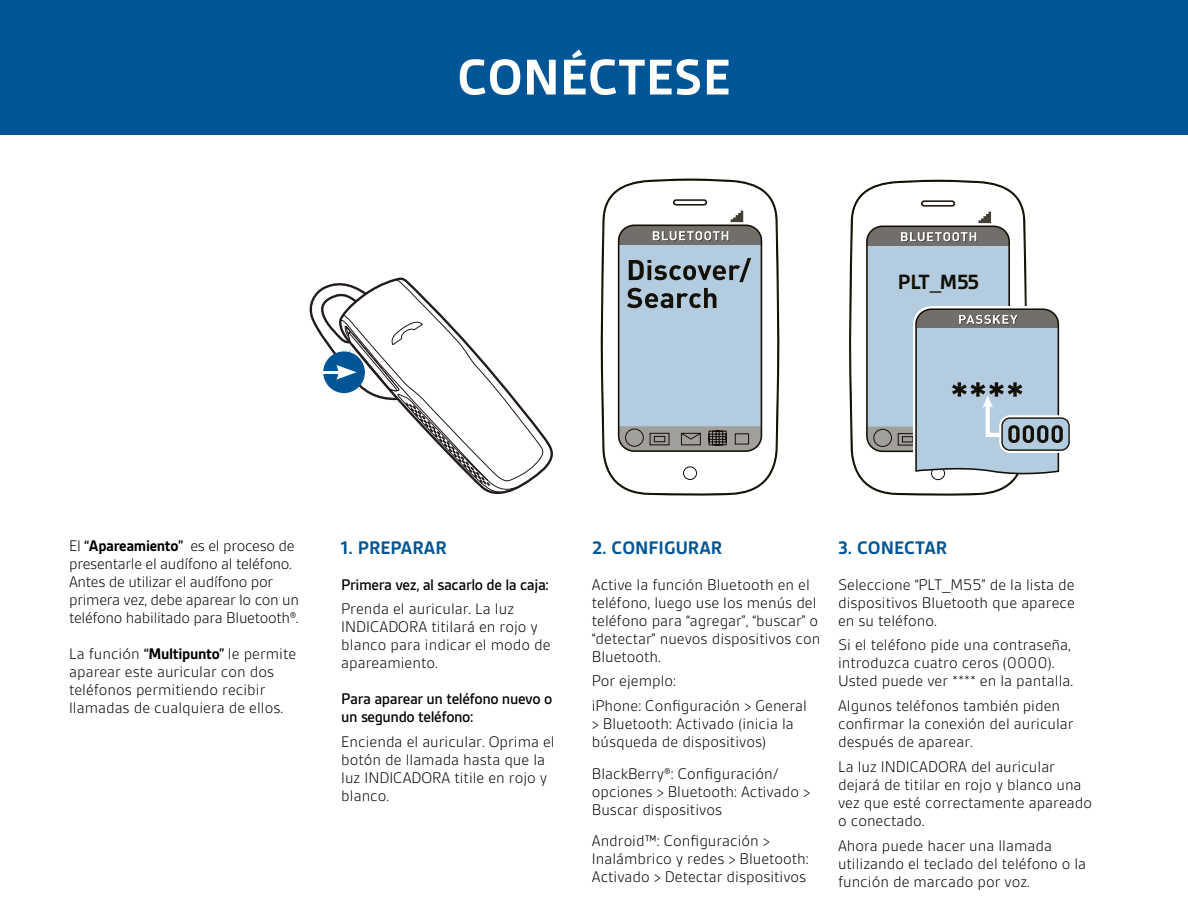
<style>
.page{position:relative;width:1188px;height:918px;background:#fff}
.page>*{position:absolute;margin:0;border:0;box-sizing:border-box;transform-origin:0 0}
.t1{font:700 54px "Gesta";color:#fff}
.t2{font:700 22.2px "Gesta";letter-spacing:-.035em;color:#141006}
.t3{font:700 19.5px "Gesta";color:#005596}
.t4{font:300 16.5px/18px "Gesta";color:#000}
.t5{font:300 16.5px/18px "Gesta";letter-spacing:-.02em;color:#000}
.t6{font:500 16.5px/18px "Gesta";letter-spacing:-.025em;color:#000}
.s1{font-weight:700}
</style>
<div class="page">
<div style="left:0;top:0;width:1188px;height:135px;background:#005596"></div>
<svg style="left:850px;top:181px;width:176px;height:314px"></svg>
<div style="left:921px;top:200px;width:34px;height:7px;border:2px solid #141006;border-radius:2px"></div>
<svg style="left:978px;top:212px;width:13px;height:11px"></svg>
<div style="left:932px;top:467px;width:13px;height:13px;background:#83817c;border-radius:50%"></div>
<div style="left:931px;top:467px;width:14px;height:13px;border:1px solid #141006;border-radius:50%"></div>
<div style="left:867px;top:226px;width:142px;height:225px;background:#b3cce0;border-radius:15px"></div>
<div style="left:867px;top:227px;width:142px;height:18px;background:#726f6a"></div>
<svg style="left:901px;top:232px;width:76px;height:10px"></svg>
<div style="left:866px;top:226px;width:144px;height:226px;border:2px solid #141006;border-radius:15px"></div>
<div style="left:999px;top:415px;width:73px;height:38px;border:6px solid #fff;border-radius:8px"></div>
<svg style="left:1002px;top:418px;width:67px;height:32px"></svg>
<div style="left:1001px;top:417px;width:69px;height:34px;border:1px solid #141006;border-radius:8px"></div>
<svg style="left:867px;top:303px;width:198px;height:175px"></svg>
<svg style="left:600px;top:178px;width:180px;height:318px"></svg>
<svg style="left:602px;top:179px;width:177px;height:316px"></svg>
<div style="left:673px;top:199px;width:34px;height:7px;border:2px solid #141006;border-radius:2px"></div>
<svg style="left:731px;top:211px;width:12px;height:11px"></svg>
<div style="left:684px;top:467px;width:13px;height:13px;background:#fff;border-radius:50%"></div>
<div style="left:683px;top:466px;width:14px;height:14px;border:1px solid #141006;border-radius:50%"></div>
<div style="left:619px;top:225px;width:142px;height:226px;background:#b3cce0;border-radius:15px"></div>
<div style="left:619px;top:226px;width:142px;height:18px;background:#726f6a"></div>
<svg style="left:653px;top:231px;width:76px;height:10px"></svg>
<svg style="left:629px;top:258px;width:122px;height:24px"></svg>
<svg style="left:627px;top:288px;width:89px;height:20px"></svg>
<div style="left:618px;top:225px;width:144px;height:227px;border:2px solid #141006;border-radius:15px"></div>
<svg style="left:619px;top:426px;width:142px;height:25px;background:#8a8883"></svg>
<svg style="left:479px;top:369px;width:65px;height:124px"></svg>
<svg style="left:309px;top:279px;width:181px;height:207px"></svg>
<h1 class="t1" style="left:457px;top:49px;width:275px">CONÉCTESE</h1>
<h2 class="t2" style="left:898px;top:270px;width:83px">PLT_M55</h2>
<p class="t5" style="left:69px;top:537px;width:232px">El <span class="s1">“APAREAMIENTO”</span> es el proceso de presentarle el audífono al teléfono.<br>Antes de utilizar el audífono por primera vez, debe aparear lo con un teléfono habilitado para Bluetooth®.</p>
<p class="t4" style="left:69px;top:645px;width:229px">La función <span class="s1">“MULTIPUNTO”</span> le permite aparear este auricular con dos teléfonos permitiendo recibir llamadas de cualquiera de ellos.</p>
<p class="t3" style="left:341px;top:537px;width:40px">1. PREPARAR</p>
<p class="t6" style="left:341px;top:575px;width:209px">Primera vez, al sacarlo de la caja:</p>
<p class="t4" style="left:341px;top:600px;width:211px">Prenda el auricular. La luz<br>INDICADORA titilará en rojo y blanco para indicar el modo de apareamiento.</p>
<p class="t6" style="left:341px;top:690px;width:213px">Para aparear un teléfono nuevo o un segundo teléfono:</p>
<p class="t4" style="left:341px;top:733px;width:215px">Encienda el auricular. Oprima el botón de llamada hasta que la luz INDICADORA titile en rojo y blanco.</p>
<p class="t3" style="left:592px;top:537px;width:79px">2. CON FIGURAR</p>
<p class="t4" style="left:592px;top:575px;width:230px">Active la función Bluetooth en el teléfono, luego use los menús del teléfono para “agregar”, “buscar” o “detectar” nuevos dispositivos con<br>Bluetooth.</p>
<p class="t4" style="left:592px;top:669px;width:217px;line-height:24.8px">Por ejemplo:<br>iPhone: Configuración &gt; General</p>
<p class="t4" style="left:592px;top:715px;width:203px">&gt; Bluetooth: Activado (inicia la búsqueda de dispositivos)</p>
<p class="t4" style="left:592px;top:764px;width:220px">BlackBerry®: Configuración/ opciones &gt; Bluetooth: Activado &gt;<br>Buscar dispositivos</p>
<p class="t4" style="left:592px;top:832px;width:218px">Android™: Configuración &gt;<br>Inalámbrico y redes &gt; Bluetooth:<br>Activado &gt; Detectar dispositivos</p>
<p class="t3" style="left:838px;top:537px;width:42px">3. CONECTAR</p>
<p class="t4" style="left:838px;top:575px;width:238px;text-align:justify">Seleccione “PLT_M55” de la lista de dispositivos Bluetooth que aparece en su teléfono.</p>
<p class="t4" style="left:838px;top:636px;width:237px">Si el teléfono pide una contraseña, introduzca cuatro ceros (0000).<br>Usted puede ver **** en la pantalla.</p>
<p class="t4" style="left:838px;top:697px;width:237px">Algunos teléfonos también piden confirmar la conexión del auricular después de aparear.</p>
<p class="t4" style="left:838px;top:758px;width:256px">La luz INDICADORA del auricular dejará de titilar en rojo y blanco una vez que esté correctamente apareado o conectado.</p>
<p class="t4" style="left:838px;top:836px;width:250px">Ahora puede hacer una llamada utilizando el teclado del teléfono o la función de marcado por voz.</p>
</div>
